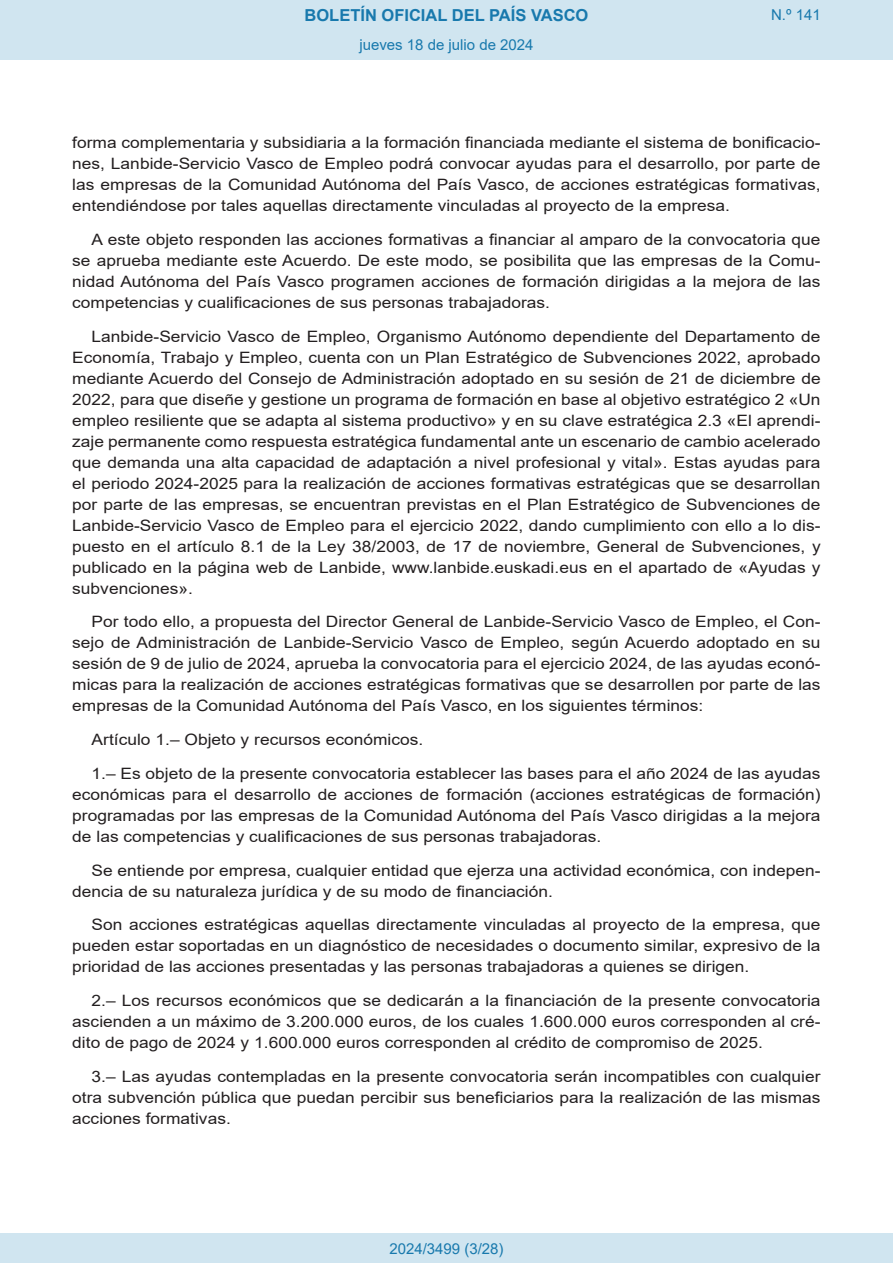
<style>
.page{position:relative;width:893px;height:1263px;background:#fff}
.page>*{position:absolute;margin:0;border:0;box-sizing:border-box;transform-origin:0 0}
.t1{font:700 16.5px "Arial";color:#1879ad}
.BOPVDetalle{font:15.6px/21px "Arial";color:#231f20;text-align:justify;scale:1.11 1}
.Paginacion_Centro{font:15px "Arial";color:#1879ad}
</style>
<div class="page">
<div style="left:0;top:0;width:893px;height:60px;background:#d0e5f0"></div>
<div style="left:0;top:1233px;width:893px;height:30px;background:#d0e5f0"></div>
<p class="t1" style="left:305px;top:3px;width:285px">BOLETÍN OFICIAL DEL PAÍS VASCO</p>
<p class="Paginacion_Centro" style="left:359px;top:35px;width:176px">jueves 18 de julio de 2024</p>
<p class="Paginacion_Centro" style="left:771px;top:5px;width:51px">N.º 141</p>
<p class="BOPVDetalle" style="left:72px;top:132px;width:676px">forma complementaria y subsidiaria a la formación financiada mediante el sistema de bonificacio&shy;nes, Lanbide-Servicio Vasco de Empleo podrá convocar ayudas para el desarrollo, por parte de las empresas de la Comunidad Autónoma del País Vasco, de acciones estratégicas formativas, entendiéndose por tales aquellas directamente vinculadas al proyecto de la empresa.</p>
<p class="BOPVDetalle" style="left:72px;top:229px;width:676px;text-indent:19px">A este objeto responden las acciones formativas a financiar al amparo de la convocatoria que se aprueba mediante este Acuerdo. De este modo, se posibilita que las empresas de la Comu&shy;nidad Autónoma del País Vasco programen acciones de formación dirigidas a la mejora de las competencias y cualificaciones de sus personas trabajadoras.</p>
<p class="BOPVDetalle" style="left:72px;top:326px;width:676px;text-indent:19px">Lanbide-Servicio Vasco de Empleo, Organismo Autónomo dependiente del Departamento de Economía, Trabajo y Empleo, cuenta con un Plan Estratégico de Subvenciones 2022, aprobado mediante Acuerdo del Consejo de Administración adoptado en su sesión de 21 de diciembre de 2022, para que diseñe y gestione un programa de formación en base al objetivo estratégico 2 «Un empleo resiliente que se adapta al sistema productivo» y en su clave estratégica 2.3 «El aprendi&shy;zaje permanente como respuesta estratégica fundamental ante un escenario de cambio acelerado que demanda una alta capacidad de adaptación a nivel profesional y vital». Estas ayudas para el periodo 2024-2025 para la realización de acciones formativas estratégicas que se desarrollan por parte de las empresas, se encuentran previstas en el Plan Estratégico de Subvenciones de Lanbide-Servicio Vasco de Empleo para el ejercicio 2022, dando cumplimiento con ello a lo dis&shy;puesto en el artículo 8.1 de la Ley 38/2003, de 17 de noviembre, General de Subvenciones, y publicado en la página web de Lanbide, www.lanbide.euskadi.eus en el apartado de «Ayudas y subvenciones».</p>
<p class="BOPVDetalle" style="left:72px;top:611px;width:676px;text-indent:19px">Por todo ello, a propuesta del Director General de Lanbide-Servicio Vasco de Empleo, el Con&shy;sejo de Administración de Lanbide-Servicio Vasco de Empleo, según Acuerdo adoptado en su sesión de 9 de julio de 2024, aprueba la convocatoria para el ejercicio 2024, de las ayudas econó&shy;micas para la realización de acciones estratégicas formativas que se desarrollen por parte de las empresas de la Comunidad Autónoma del País Vasco, en los siguientes términos:</p>
<p class="BOPVDetalle" style="left:92px;top:729px;width:300px">Artículo 1.– Objeto y recursos económicos.</p>
<p class="BOPVDetalle" style="left:72px;top:763px;width:676px;text-indent:19px">1.– Es objeto de la presente convocatoria establecer las bases para el año 2024 de las ayudas económicas para el desarrollo de acciones de formación (acciones estratégicas de formación) programadas por las empresas de la Comunidad Autónoma del País Vasco dirigidas a la mejora de las competencias y cualificaciones de sus personas trabajadoras.</p>
<p class="BOPVDetalle" style="left:72px;top:860px;width:676px;text-indent:19px">Se entiende por empresa, cualquier entidad que ejerza una actividad económica, con indepen&shy;dencia de su naturaleza jurídica y de su modo de financiación.</p>
<p class="BOPVDetalle" style="left:72px;top:914px;width:676px;text-indent:19px">Son acciones estratégicas aquellas directamente vinculadas al proyecto de la empresa, que pueden estar soportadas en un diagnóstico de necesidades o documento similar, expresivo de la prioridad de las acciones presentadas y las personas trabajadoras a quienes se dirigen.</p>
<p class="BOPVDetalle" style="left:72px;top:990px;width:676px;text-indent:19px">2.– Los recursos económicos que se dedicarán a la financiación de la presente convocatoria ascienden a un máximo de 3.200.000 euros, de los cuales 1.600.000 euros corresponden al cré&shy;dito de pago de 2024 y 1.600.000 euros corresponden al crédito de compromiso de 2025.</p>
<p class="BOPVDetalle" style="left:72px;top:1066px;width:676px;text-indent:19px">3.– Las ayudas contempladas en la presente convocatoria serán incompatibles con cualquier otra subvención pública que puedan percibir sus beneficiarios para la realización de las mismas acciones formativas.</p>
<p class="Paginacion_Centro" style="left:389px;top:1238px;width:116px">2024/3499 (3/28)</p>
</div>
